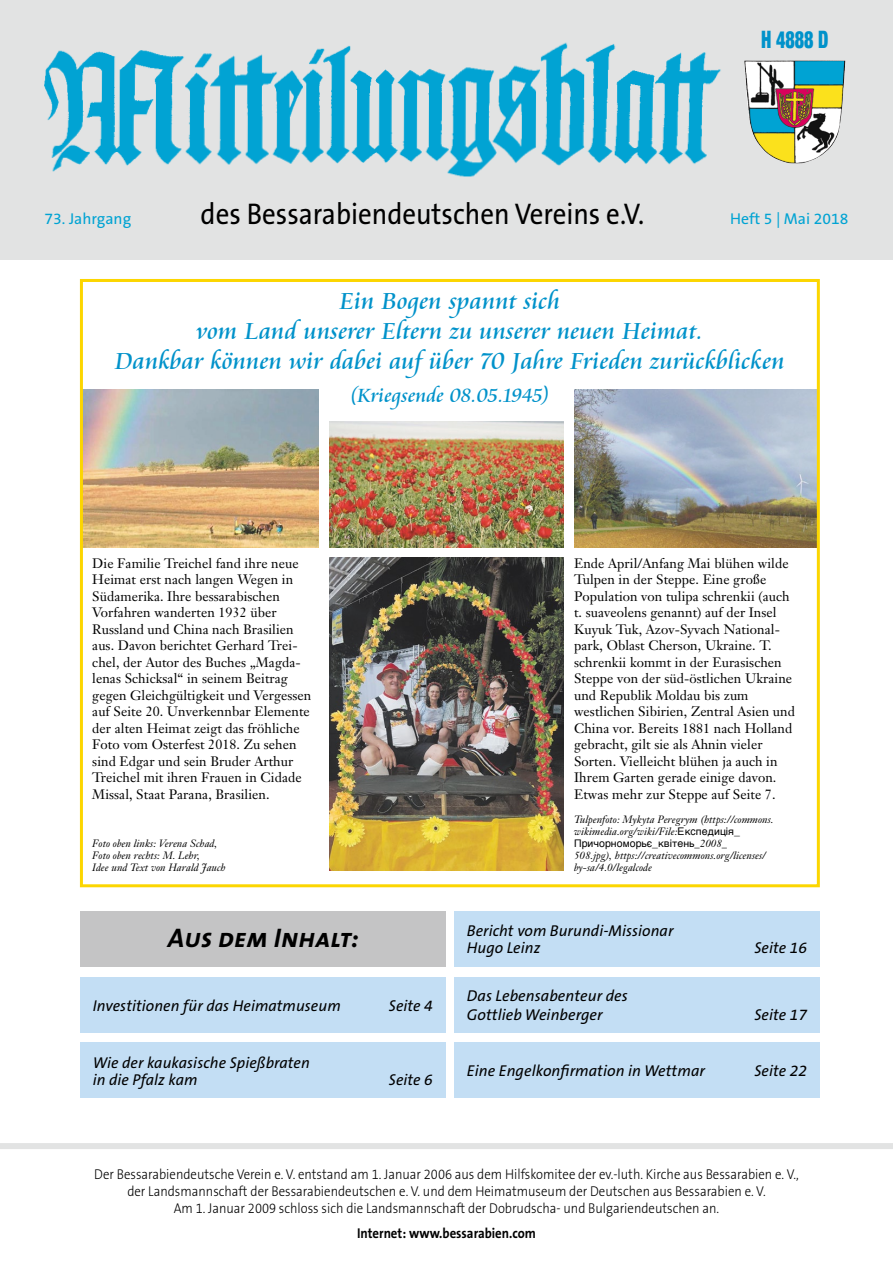
<style>
.page{position:relative;width:893px;height:1263px;background:#fff}
.page>*{position:absolute;margin:0;border:0;box-sizing:border-box;transform-origin:0 0}
.t1{font:30px "The Sans B5 Plain";color:#000;scale:.9 1}
.t2{font:italic 27px "The Sans Bold Caps";color:#000}
.t3{font:25.5px/30px "Cataneo BT";color:#0092ca;text-align:center}
.t4{font:900 condensed 24px "Helvetica Neue";color:#0092ca;scale:.75 1}
.t5{font:21px "Cataneo BT";color:#0092ca}
.t6{font:italic 15.75px/17.2px "The Sans B5 Plain";letter-spacing:.005em;color:#000}
.t7{font:15.75px "The Sans B5 Plain";color:#00a3d3}
.t8{font:300 14.25px/17.1px "The Sans B3";color:#000;text-align:center;scale:.9 1}
.t9{font:700 14.25px "The Sans B7";color:#000;scale:.9 1}
.t10{font:13.5px/16.5px "Janson Text";letter-spacing:.005em;color:#000}
.t11{font:italic 10.5px/12px "Janson Text";letter-spacing:.005em;color:#000}
.t12{font:10.5px "Helvetica";letter-spacing:.005em;color:#000}
.s1{font-family:"Helvetica";font-style:normal}
.s2{font-family:"Janson Text";font-style:italic}
</style>
<div class="page">
<div style="left:0;top:0;width:893px;height:260px;background:#e2e3e3"></div>
<img style="left:44px;top:42px;width:677px;height:135px">
<img style="left:744px;top:60px;width:101px;height:103px">
<div style="left:0;top:1143px;width:893px;height:6px;background:#e2e3e3"></div>
<div style="left:80px;top:911px;width:366px;height:55px;background:#c4c4c5"></div>
<div style="left:454px;top:911px;width:366px;height:55px;background:#c3def4"></div>
<div style="left:80px;top:1043px;width:366px;height:55px;background:#c3def4"></div>
<div style="left:80px;top:977px;width:366px;height:55px;background:#c3def4"></div>
<div style="left:454px;top:977px;width:366px;height:55px;background:#c3def4"></div>
<div style="left:454px;top:1043px;width:366px;height:55px;background:#c3def4"></div>
<img style="left:84px;top:389px;width:235px;height:159px">
<img style="left:574px;top:389px;width:242px;height:159px">
<img style="left:329px;top:421px;width:235px;height:127px">
<img style="left:329px;top:557px;width:235px;height:313px">
<div style="left:80px;top:279px;width:740px;height:608px;border:3px solid #fcd600"></div>
<h3 class="t4" style="left:761px;top:19px;width:91px">H 4888 D</h3>
<p class="t7" style="left:45px;top:211px;width:88px">73. Jahrgang</p>
<h1 class="t1" style="left:201px;top:198px;width:495px">des Bessarabiendeutschen Vereins e.V.</h1>
<p class="t7" style="left:730px;top:211px;width:120px">Heft 5 | Mai 2018</p>
<h3 class="t3" style="left:115px;top:287px;width:672px">Ein Bogen spannt sich<br>vom Land unserer Eltern zu unserer neuen Heimat.<br>Dankbar können wir dabei aufüber 70 Jahre Frieden zurückblicken</h3>
<h3 class="t5" style="left:351px;top:383px;width:199px">(Kriegsende 08.05.1945)</h3>
<p class="t10" style="left:92px;top:555px;width:221px">Die Familie Treichel fand ihre neue Heimat erst nach langen Wegen in Südamerika. Ihre bessarabischen Vorfahren wanderten 1932 über Russland und China nach Brasilien aus. Davon berichtet Gerhard Trei&shy;chel, der Autor des Buches „Magda&shy;lenas Schicksal“ in seinem Beitrag gegen Gleichgültigkeit und Vergessen auf Seite 20. Unverkennbar Elemente der alten Heimat zeigt das fröhliche Foto vom Osterfest 2018. Zu sehen sind Edgar und sein Bruder Arthur Treichel mit ihren Frauen in Cidade Missal, Staat Parana, Brasilien.</p>
<p class="t10" style="left:574px;top:555px;width:223px">Ende April/Anfang Mai blühen wilde Tulpen in der Steppe. Eine große Population von tulipa schrenkii (auch t. suaveolens genannt) auf der Insel Kuyuk Tuk, Azov-Syvach National&shy;park, Oblast Cherson, Ukraine. T. schrenkii kommt in der Eurasischen Steppe von der süd-östlichen Ukraine und Republik Moldau bis zum westlichen Sibirien, Zentral Asien und China vor. Bereits 1881 nach Holland gebracht, gilt sie als Ahnin vieler Sorten. Vielleicht blühen ja auch in Ihrem Garten gerade einige davon.<br>Etwas mehr zur Steppe auf Seite 7.</p>
<p class="t11" style="left:92px;top:837px;width:135px">Foto oben links: Verena Schad,<br>Foto oben rechts: M. Lehr,<br>Idee und Text von Harald Jauch</p>
<p class="t11" style="left:574px;top:813px;width:201px">Tulpenfoto: Mykyta Peregrym (https://commons. wikimedia.org/wiki/File:<span class="s1">Експедиція_</span></p>
<p class="t12" style="left:574px;top:835px;width:155px">Причорноморьє_квітень<span class="s2">_2008_</span></p>
<p class="t11" style="left:574px;top:849px;width:193px">508.jpg), https://creativecommons.org/licenses/ by-sa/4.0/legalcode</p>
<h2 class="t2" style="left:168px;top:915px;width:192px">Aus dem Inhalt:</h2>
<p class="t6" style="left:467px;top:923px;width:208px">Bericht vom Burundi-Missionar<br>Hugo Leinz</p>
<p class="t6" style="left:93px;top:997px;width:250px">Investitionen für das Heimatmuseum</p>
<p class="t6" style="left:389px;top:997px;width:46px">Seite 4</p>
<p class="t6" style="left:467px;top:987px;width:162px;line-height:18.9px">Das Lebensabenteur des<br>Gottlieb Weinberger</p>
<p class="t6" style="left:754px;top:940px;width:54px">Seite 16</p>
<p class="t6" style="left:754px;top:1006px;width:54px">Seite 17</p>
<p class="t6" style="left:93px;top:1054px;width:219px">Wie der kaukasische Spießbraten in die Pfalz kam</p>
<p class="t6" style="left:389px;top:1071px;width:46px">Seite 6</p>
<p class="t6" style="left:467px;top:1063px;width:240px">Eine Engelkonfirmation in Wettmar</p>
<p class="t6" style="left:754px;top:1063px;width:54px">Seite 22</p>
<p class="t8" style="left:94px;top:1166px;width:784px">Der Bessarabiendeutsche Verein e. V. entstand am 1. Januar 2006 aus dem Hilfskomitee der ev.-luth. Kirche aus Bessarabien e. V., der Landsmannschaft der Bessarabiendeutschen e. V. und dem Heimatmuseum der Deutschen aus Bessarabien e. V.<br>Am 1. Januar 2009 schloss sich die Landsmannschaft der Dobrudscha- und Bulgariendeutschen an.</p>
<p class="t9" style="left:357px;top:1225px;width:200px">Internet: www.bessarabien.com</p>
</div>
